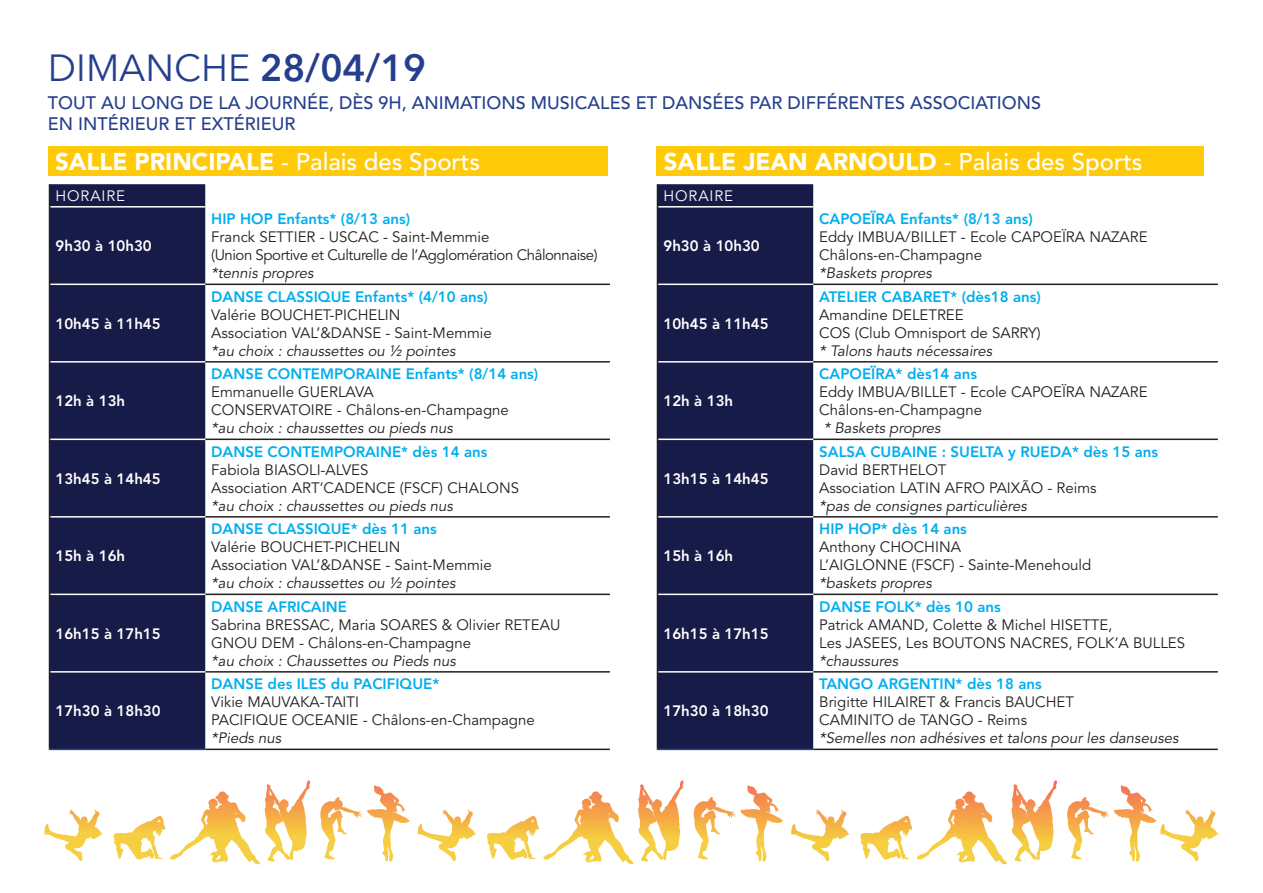
<style>
.page{position:relative;width:1263px;height:893px;background:#fff}
.page>*{position:absolute;margin:0;border:0;box-sizing:border-box;transform-origin:0 0}
.t1{font:37.5px "Avenir Next LT Pro";color:#253f8e}
.t2{font:900 24px "Avenir LT Std";color:#fff}
.t3{font:500 24px "Avenir LT Std";color:#fff}
.t4{font:500 18px/21.6px "Avenir LT Std";color:#253f8e}
.t5{font:15px/18px "Avenir LT Std";color:#231f20}
.t6{font:800 15px "Avenir LT Std";color:#00aeef}
.t7{font:italic 15px "Avenir LT Std";color:#231f20}
.t8{font:800 15px "Avenir LT Std";color:#fff}
.t9{font:15px/18px "Avenir LT Std";letter-spacing:-.03em;color:#231f20}
.t10{font:15px "Avenir LT Std";letter-spacing:.06em;color:#fff}
.s1{font-weight:600}
.s2{font-weight:900}
.s3{font-weight:500}
</style>
<div class="page">
<div style="left:50px;top:184px;width:155px;height:565px;background:#171b47"></div>
<hr style="left:50px;top:206px;width:155px;height:2px;background:#fff">
<hr style="left:50px;top:284px;width:155px;height:1px;background:#fff">
<hr style="left:50px;top:361px;width:155px;height:2px;background:#fff">
<svg style="left:49px;top:184px;width:1px;height:23px"></svg>
<hr style="left:49px;top:207px;width:1px;height:77px;background:#231f20">
<hr style="left:49px;top:284px;width:1px;height:78px;background:#231f20">
<hr style="left:49px;top:362px;width:1px;height:77px;background:#231f20">
<hr style="left:205px;top:284px;width:405px;height:1px;background:#231f20">
<hr style="left:205px;top:361px;width:405px;height:2px;background:#231f20">
<hr style="left:205px;top:749px;width:405px;height:1px;background:#231f20">
<hr style="left:205px;top:439px;width:405px;height:1px;background:#231f20">
<hr style="left:205px;top:516px;width:405px;height:2px;background:#231f20">
<hr style="left:205px;top:594px;width:405px;height:1px;background:#231f20">
<hr style="left:205px;top:671px;width:405px;height:2px;background:#231f20">
<hr style="left:50px;top:439px;width:155px;height:1px;background:#fff">
<hr style="left:50px;top:516px;width:155px;height:2px;background:#fff">
<hr style="left:50px;top:594px;width:155px;height:1px;background:#fff">
<hr style="left:50px;top:671px;width:155px;height:2px;background:#fff">
<hr style="left:49px;top:439px;width:1px;height:78px;background:#231f20">
<hr style="left:49px;top:517px;width:1px;height:77px;background:#231f20">
<hr style="left:49px;top:594px;width:1px;height:78px;background:#231f20">
<hr style="left:49px;top:672px;width:1px;height:77px;background:#231f20">
<hr style="left:49px;top:749px;width:156px;height:1px;background:#253f8e">
<div style="left:658px;top:184px;width:155px;height:565px;background:#171b47"></div>
<hr style="left:658px;top:206px;width:155px;height:2px;background:#fff">
<hr style="left:658px;top:284px;width:155px;height:1px;background:#fff">
<hr style="left:658px;top:361px;width:155px;height:2px;background:#fff">
<svg style="left:657px;top:184px;width:1px;height:23px"></svg>
<hr style="left:657px;top:207px;width:1px;height:77px;background:#231f20">
<hr style="left:657px;top:284px;width:1px;height:78px;background:#231f20">
<hr style="left:657px;top:362px;width:1px;height:77px;background:#231f20">
<hr style="left:813px;top:284px;width:405px;height:1px;background:#231f20">
<hr style="left:813px;top:361px;width:405px;height:2px;background:#231f20">
<hr style="left:813px;top:749px;width:405px;height:1px;background:#231f20">
<hr style="left:813px;top:439px;width:405px;height:1px;background:#231f20">
<hr style="left:813px;top:516px;width:405px;height:2px;background:#231f20">
<hr style="left:813px;top:594px;width:405px;height:1px;background:#231f20">
<hr style="left:813px;top:671px;width:405px;height:2px;background:#231f20">
<hr style="left:658px;top:439px;width:155px;height:1px;background:#fff">
<hr style="left:658px;top:516px;width:155px;height:2px;background:#fff">
<hr style="left:658px;top:594px;width:155px;height:1px;background:#fff">
<hr style="left:658px;top:671px;width:155px;height:2px;background:#fff">
<hr style="left:657px;top:439px;width:1px;height:78px;background:#231f20">
<hr style="left:657px;top:517px;width:1px;height:77px;background:#231f20">
<hr style="left:657px;top:594px;width:1px;height:78px;background:#231f20">
<hr style="left:657px;top:672px;width:1px;height:77px;background:#231f20">
<hr style="left:657px;top:749px;width:156px;height:1px;background:#253f8e">
<div style="left:48px;top:146px;width:560px;height:30px;background:#feca0a"></div>
<div style="left:657px;top:146px;width:547px;height:30px;background:#feca0a"></div>
<svg style="left:264px;top:784px;width:43px;height:77px"></svg>
<svg style="left:638px;top:784px;width:42px;height:77px"></svg>
<svg style="left:1011px;top:784px;width:42px;height:77px"></svg>
<svg style="left:114px;top:793px;width:108px;height:69px"></svg>
<svg style="left:487px;top:793px;width:108px;height:69px"></svg>
<svg style="left:860px;top:793px;width:109px;height:69px"></svg>
<svg style="left:45px;top:809px;width:58px;height:52px"></svg>
<svg style="left:417px;top:809px;width:59px;height:52px"></svg>
<svg style="left:791px;top:809px;width:59px;height:52px"></svg>
<svg style="left:320px;top:789px;width:90px;height:73px"></svg>
<svg style="left:693px;top:789px;width:90px;height:73px"></svg>
<svg style="left:1067px;top:789px;width:152px;height:73px"></svg>
<h1 class="t1" style="left:48px;top:45px;width:380px">DIMANCHE <span class="s1">28/04/19</span></h1>
<p class="t4" style="left:48px;top:92px;width:995px">TOUT AU LONG DE LA JOURNÉE, DÈS 9H, ANIMATIONS MUSICALES ET DANSÉES PAR DIFFÉRENTES ASSOCIATIONS<br>EN INTÉRIEUR ET EXTÉRIEUR</p>
<h2 class="t3" style="left:55px;top:148px;width:426px"><span class="s2">SALLE PRINCIPALE</span> - Palais des Sports</h2>
<h2 class="t2" style="left:664px;top:147px;width:480px">SALLE JEAN ARNOULD <span class="s3">- Palais des Sports</span></h2>
<p class="t10" style="left:56px;top:187px;width:71px">HORAIRE</p>
<p class="t8" style="left:56px;top:237px;width:98px">9h30 à 10h30</p>
<p class="t6" style="left:211px;top:210px;width:200px">HIP HOP Enfants* (8/13 ans)</p>
<p class="t9" style="left:211px;top:228px;width:388px">Franck SETTIER - USCAC - Saint-Memmie<br>(Union Sportive et Culturelle de l’Agglomération Châlonnaise)</p>
<p class="t7" style="left:211px;top:264px;width:104px">*tennis propres</p>
<p class="t10" style="left:663px;top:187px;width:71px">HORAIRE</p>
<p class="t8" style="left:663px;top:237px;width:98px">9h30 à 10h30</p>
<p class="t6" style="left:819px;top:210px;width:215px">CAPOEÏRA Enfants* (8/13 ans)</p>
<p class="t5" style="left:819px;top:228px;width:330px">Eddy IMBUA/BILLET - Ecole CAPOEÏRA NAZARE<br>Châlons-en-Champagne</p>
<p class="t7" style="left:819px;top:264px;width:114px">*Baskets propres</p>
<p class="t8" style="left:56px;top:315px;width:107px">10h45 à 11h45</p>
<p class="t6" style="left:211px;top:288px;width:278px">DANSE CLASSIQUE Enfants* (4/10 ans)</p>
<p class="t5" style="left:211px;top:306px;width:282px">Valérie BOUCHET-PICHELIN<br>Association VAL’&amp;DANSE - Saint-Memmie</p>
<p class="t7" style="left:211px;top:342px;width:246px">*au choix : chaussettes ou ½ pointes</p>
<p class="t8" style="left:663px;top:315px;width:107px">10h45 à 11h45</p>
<p class="t6" style="left:819px;top:288px;width:223px">ATELIER CABARET* (dès18 ans)</p>
<p class="t5" style="left:819px;top:306px;width:223px">Amandine DELETREE<br>COS (Club Omnisport de SARRY)</p>
<p class="t7" style="left:819px;top:342px;width:174px">* Talons hauts nécessaires</p>
<p class="t8" style="left:56px;top:392px;width:71px">12h à 13h</p>
<p class="t6" style="left:211px;top:365px;width:329px">DANSE CONTEMPORAINE Enfants* (8/14 ans)</p>
<p class="t5" style="left:211px;top:383px;width:299px">Emmanuelle GUERLAVA<br>CONSERVATOIRE - Châlons-en-Champagne</p>
<p class="t7" style="left:211px;top:419px;width:243px">*au choix : chaussettes ou pieds nus</p>
<p class="t8" style="left:663px;top:392px;width:71px">12h à 13h</p>
<p class="t6" style="left:819px;top:365px;width:160px">CAPOEÏRA* dès14 ans</p>
<p class="t5" style="left:819px;top:383px;width:330px">Eddy IMBUA/BILLET - Ecole CAPOEÏRA NAZARE<br>Châlons-en-Champagne</p>
<p class="t7" style="left:824px;top:419px;width:118px">* Baskets propres</p>
<p class="t8" style="left:56px;top:470px;width:107px">13h45 à 14h45</p>
<p class="t6" style="left:211px;top:443px;width:278px">DANSE CONTEMPORAINE* dès 14 ans</p>
<p class="t5" style="left:211px;top:461px;width:309px">Fabiola BIASOLI-ALVES<br>Association ART’CADENCE (FSCF) CHALONS</p>
<p class="t7" style="left:211px;top:497px;width:243px">*au choix : chaussettes ou pieds nus</p>
<p class="t8" style="left:663px;top:470px;width:107px">13h15 à 14h45</p>
<p class="t6" style="left:819px;top:443px;width:340px">SALSA CUBAINE : SUELTA y RUEDA* dès 15 ans</p>
<p class="t5" style="left:819px;top:461px;width:279px">David BERTHELOT<br>Association LATIN AFRO PAIXÃO - Reims</p>
<p class="t7" style="left:819px;top:497px;width:209px">*pas de consignes particulières</p>
<p class="t8" style="left:56px;top:547px;width:71px">15h à 16h</p>
<p class="t6" style="left:211px;top:520px;width:227px">DANSE CLASSIQUE* dès 11 ans</p>
<p class="t5" style="left:211px;top:538px;width:282px">Valérie BOUCHET-PICHELIN<br>Association VAL’&amp;DANSE - Saint-Memmie</p>
<p class="t7" style="left:211px;top:574px;width:246px">*au choix : chaussettes ou ½ pointes</p>
<p class="t8" style="left:663px;top:547px;width:71px">15h à 16h</p>
<p class="t6" style="left:819px;top:520px;width:149px">HIP HOP* dès 14 ans</p>
<p class="t5" style="left:819px;top:538px;width:274px">Anthony CHOCHINA<br>L’AIGLONNE (FSCF) - Sainte-Menehould</p>
<p class="t7" style="left:819px;top:574px;width:114px">*baskets propres</p>
<p class="t8" style="left:56px;top:625px;width:107px">16h15 à 17h15</p>
<p class="t6" style="left:211px;top:598px;width:137px">DANSE AFRICAINE</p>
<p class="t5" style="left:211px;top:616px;width:351px">Sabrina BRESSAC, Maria SOARES &amp; Olivier RETEAU<br>GNOU DEM - Châlons-en-Champagne</p>
<p class="t7" style="left:211px;top:652px;width:246px">*au choix : Chaussettes ou Pieds nus</p>
<p class="t8" style="left:663px;top:625px;width:107px">16h15 à 17h15</p>
<p class="t6" style="left:819px;top:598px;width:183px">DANSE FOLK* dès 10 ans</p>
<p class="t5" style="left:819px;top:616px;width:367px">Patrick AMAND, Colette &amp; Michel HISETTE,<br>Les JASEES, Les BOUTONS NACRES, FOLK’A BULLES</p>
<p class="t7" style="left:819px;top:652px;width:80px">*chaussures</p>
<p class="t8" style="left:56px;top:702px;width:107px">17h30 à 18h30</p>
<p class="t6" style="left:211px;top:675px;width:230px">DANSE des ILES du PACIFIQUE*</p>
<p class="t5" style="left:211px;top:693px;width:325px">Vikie MAUVAKA-TAITI<br>PACIFIQUE OCEANIE - Châlons-en-Champagne</p>
<p class="t7" style="left:211px;top:729px;width:72px">*Pieds nus</p>
<p class="t8" style="left:663px;top:702px;width:107px">17h30 à 18h30</p>
<p class="t6" style="left:819px;top:675px;width:224px">TANGO ARGENTIN* dès 18 ans</p>
<p class="t5" style="left:819px;top:693px;width:256px">Brigitte HILAIRET &amp; Francis BAUCHET<br>CAMINITO de TANGO - Reims</p>
<p class="t7" style="left:819px;top:729px;width:361px">*Semelles non adhésives et talons pour les danseuses</p>
</div>
